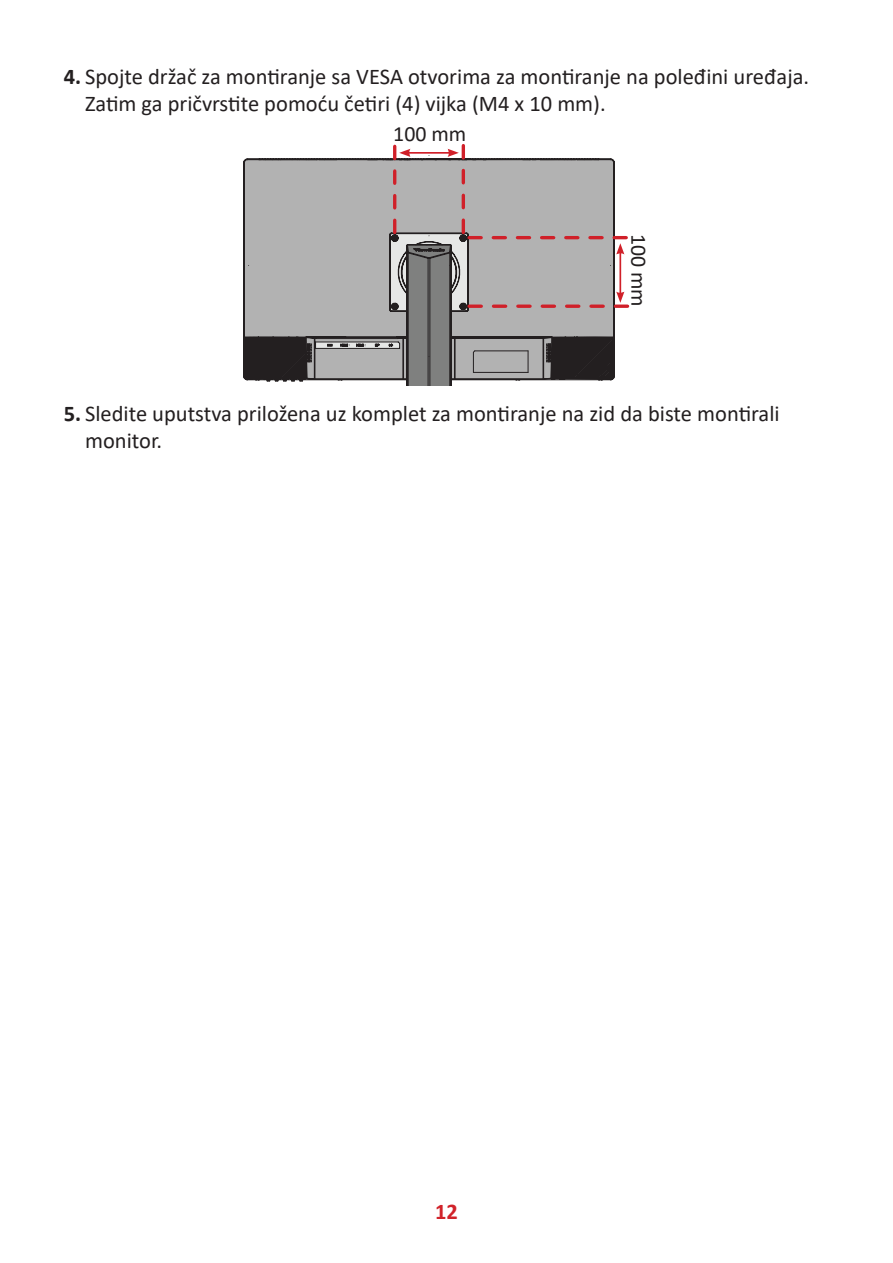
<style>
.page{position:relative;width:893px;height:1263px;background:#fff}
.page>*{position:absolute;margin:0;border:0;box-sizing:border-box;transform-origin:0 0}
.t1{font:22.5px/27px "Calibri";color:#231f20}
.t2{font:700 22.5px "Calibri";color:#d1232a}
.t3{font:21.9px "Calibri";color:#231f20}
.s1{font-weight:700}
</style>
<div class="page">
<svg style="left:244px;top:146px;width:384px;height:239px;background:#a6a3a3"></svg>
<p class="t1" style="left:85px;top:62px;width:726px;text-indent:-21px"><span class="s1">4.</span> Spojte držač za montiranje sa VESA otvorima za montiranje na poleđini uređaja.<br>Zatim ga pričvrstite pomoću četiri (4) vijka (M4 x 10 mm).</p>
<p class="t3" style="left:393px;top:119px;width:75px">100 mm</p>
<p class="t3" style="left:654px;top:234px;width:75px;rotate:90deg">100 mm</p>
<p class="t1" style="left:85px;top:399px;width:696px;text-indent:-21px"><span class="s1">5.</span> Sledite uputstva priložena uz komplet za montiranje na zid da biste montirali monitor.</p>
<p class="t2" style="left:435px;top:1196px;width:24px">12</p>
</div>
